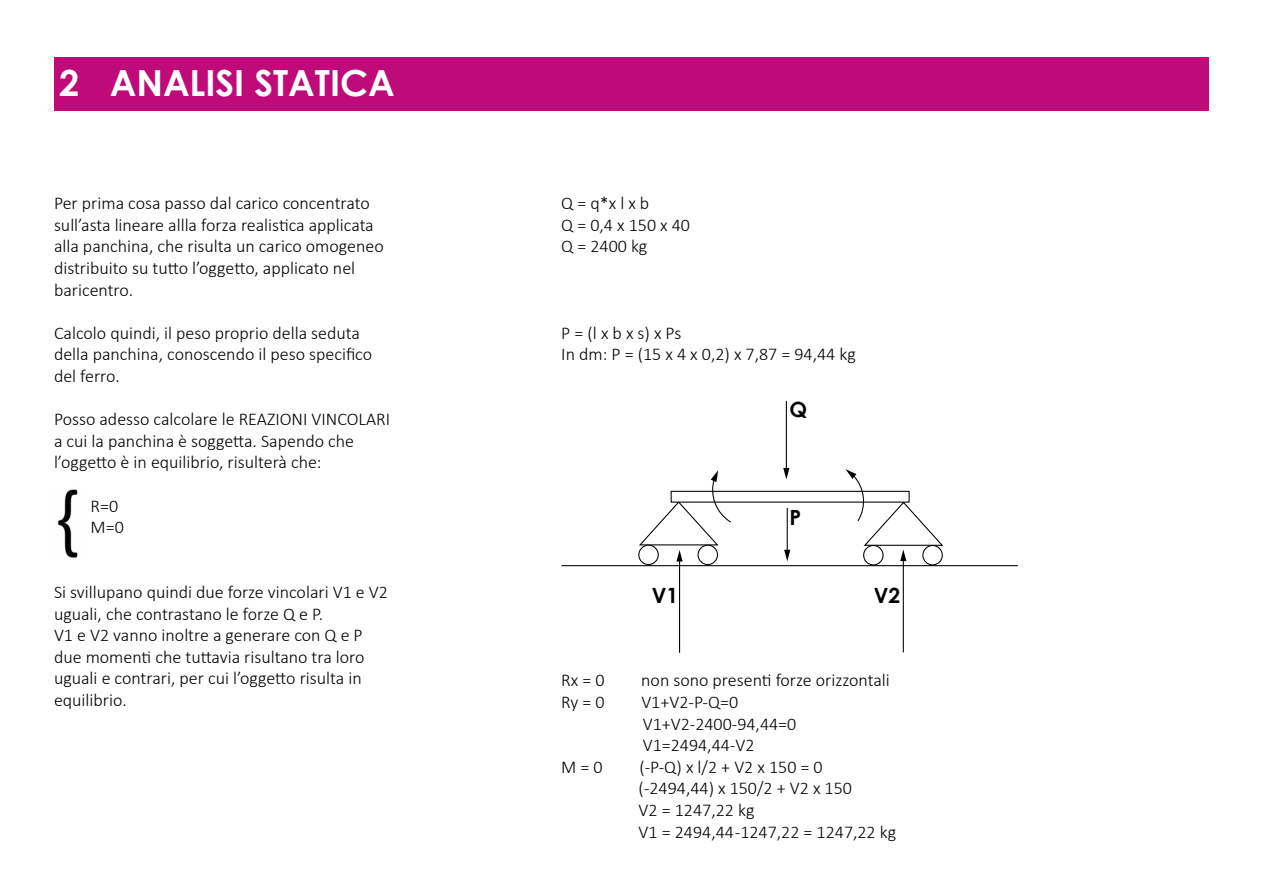
<style>
.page{position:relative;width:1263px;height:893px;background:#fff}
.page>*{position:absolute;margin:0;border:0;box-sizing:border-box;transform-origin:0 0}
.t1{font:700 36px "Century Gothic";color:#fff}
.t2{font:700 21px "Century Gothic";color:#000}
.t3{font:300 18px/21.6px "Calibri";color:#000}
</style>
<div class="page">
<div style="left:54px;top:57px;width:1155px;height:54px;background:#be0b79"></div>
<img style="left:57px;top:489px;width:21px;height:69px">
<div style="left:638px;top:545px;width:21px;height:20px;border:1px solid #000;border-radius:50%"></div>
<div style="left:697px;top:545px;width:21px;height:20px;border:1px solid #000;border-radius:50%"></div>
<div style="left:863px;top:545px;width:20px;height:20px;border:1px solid #000;border-radius:50%"></div>
<div style="left:922px;top:545px;width:21px;height:20px;border:1px solid #000;border-radius:50%"></div>
<div style="left:671px;top:491px;width:239px;height:12px;border:1px solid #000"></div>
<hr style="left:786px;top:401px;width:1px;height:69px;background:#000">
<svg style="left:783px;top:468px;width:6px;height:11px"></svg>
<hr style="left:787px;top:508px;width:1px;height:44px;background:#000">
<svg style="left:784px;top:550px;width:6px;height:11px"></svg>
<hr style="left:679px;top:559px;width:1px;height:94px;background:#000">
<hr style="left:903px;top:559px;width:1px;height:93px;background:#000">
<svg style="left:638px;top:470px;width:94px;height:91px"></svg>
<svg style="left:845px;top:469px;width:99px;height:92px"></svg>
<hr style="left:561px;top:565px;width:457px;height:1px;background:#000">
<h1 class="t1" style="left:59px;top:55px;width:337px">2 ANALISI STATICA</h1>
<p class="t3" style="left:54px;top:192px;width:331px">Per prima cosa passo dal carico concentrato sull’asta lineare allla forza realistica applicata alla panchina, che risulta un carico omogeneo distribuito su tutto l’oggetto, applicato nel baricentro.</p>
<p class="t3" style="left:54px;top:322px;width:320px">Calcolo quindi, il peso proprio della seduta della panchina, conoscendo il peso specifico del ferro.</p>
<p class="t3" style="left:54px;top:408px;width:338px">Posso adesso calcolare le REAZIONI VINCOLARI a cui la panchina è soggetta. Sapendo che l’oggetto è in equilibrio, risulterà che:</p>
<p class="t3" style="left:91px;top:495px;width:35px">R=0<br>M=0</p>
<p class="t3" style="left:54px;top:581px;width:335px">Si svillupano quindi due forze vincolari V1 e V2 uguali, che contrastano le forze Q e P.<br>V1 e V2 vanno inoltre a generare con Q e P due momenti che tuttavia risultano tra loro uguali e contrari, per cui l’oggetto risulta in equilibrio.</p>
<p class="t3" style="left:561px;top:192px;width:130px">Q = q*x l x b<br>Q = 0,4 x 150 x 40<br>Q = 2400 kg</p>
<p class="t3" style="left:561px;top:322px;width:296px">P = (l x b x s) x Ps<br>In dm: P = (15 x 4 x 0,2) x 7,87 = 94,44 kg</p>
<p class="t2" style="left:789px;top:393px;width:19px">Q</p>
<p class="t2" style="left:789px;top:501px;width:13px">P</p>
<p class="t2" style="left:652px;top:579px;width:28px">V1</p>
<p class="t2" style="left:874px;top:579px;width:28px">V2</p>
<p class="t3" style="left:561px;top:669px;width:45px">Rx = 0</p>
<p class="t3" style="left:641px;top:669px;width:250px">non sono presenti forze orizzontali</p>
<p class="t3" style="left:561px;top:691px;width:45px">Ry = 0</p>
<p class="t3" style="left:641px;top:691px;width:157px">V1+V2-P-Q=0<br>V1+V2-2400-94,44=0<br>V1=2494,44-V2</p>
<p class="t3" style="left:561px;top:756px;width:43px">M = 0</p>
<p class="t3" style="left:639px;top:756px;width:259px">(-P-Q) x l/2 + V2 x 150 = 0 (-2494,44) x 150/2 + V2 x 150<br>V2 = 1247,22 kg<br>V1 = 2494,44 -1247,22 = 1247,22 kg</p>
</div>
